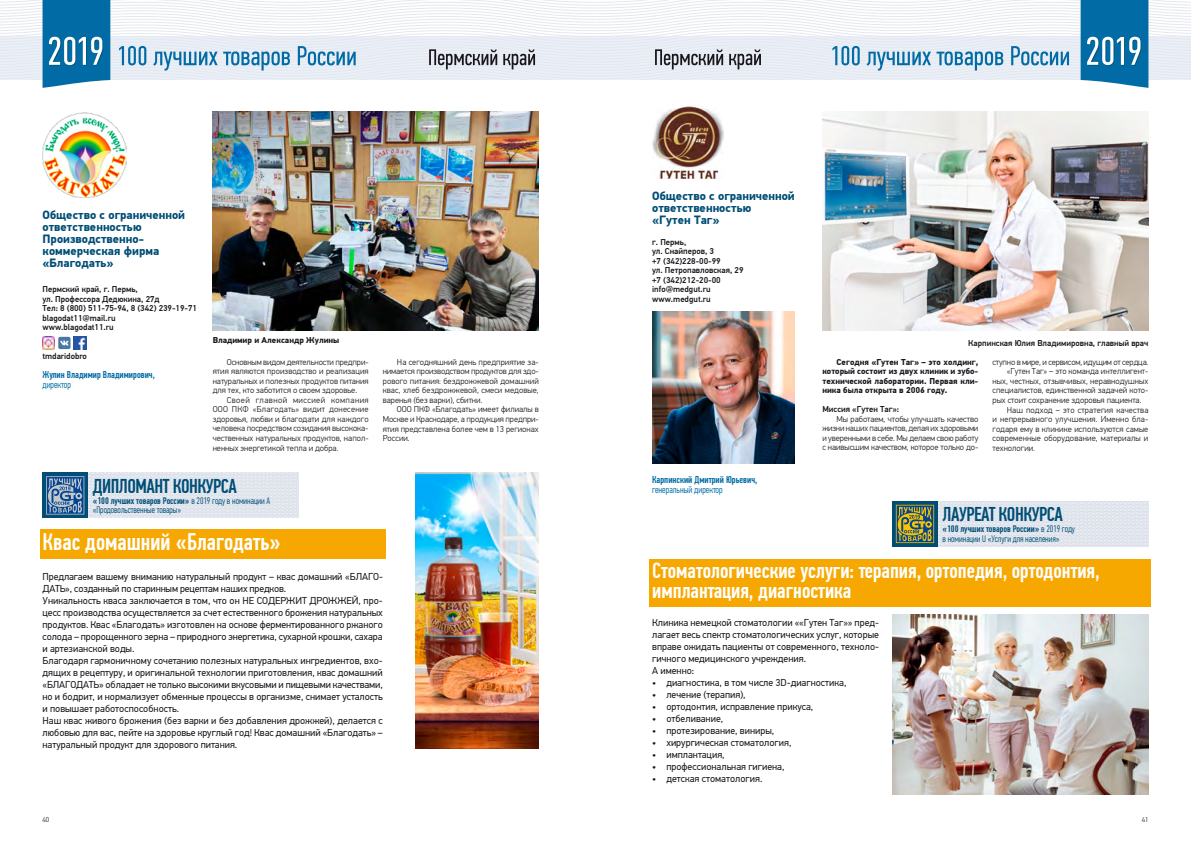
<style>
.page{position:relative;width:1191px;height:842px;background:#fff}
.page>*{position:absolute;margin:0;border:0;box-sizing:border-box;transform-origin:0 0}
.t1{font:500 24px "PF Din Text Comp Pro";color:#fff}
.t2{font:500 22px/20px "PF Din Text Comp Pro";color:#fff}
.t3{font:500 20px "PF Din Text Comp Pro";letter-spacing:-.025em;color:#004e76}
.t4{font:700 12px/12px "PF Din Text Pro";color:#004e76}
.t5{font:10px/12px "PF Din Text Pro";color:#1a171c}
.t6{font:500 10px "PF Din Text Comp Pro";color:#006ba5}
.t7{font:300 10px "PF Din Text Comp Pro";color:#006ba5}
.t8{font:300 9.5px/9.5px "PF Din Text Comp Pro";letter-spacing:-.005em;color:#004e76}
.t9{font:300 8.5px/9.5px "PF Din Text Pro";color:#1a171c;text-align:justify}
.t10{font:500 8.5px/9.5px "PF Din Text Pro";color:#1a171c}
.t11{font:700 8.5px/9.5px "PF Din Text Pro";color:#1a171c;text-align:justify}
.t12{font:300 8.5px "PF Din Text Pro";letter-spacing:-.02em;color:#1a171c}
.t13{font:300 7px "PF Din Text Pro";color:#1a171c}
.s1{font-weight:500}
</style>
<div class="page">
<svg style="left:0;top:0;width:1191px;height:88px"></svg>
<img style="left:213px;top:112px;width:326px;height:218px">
<div style="left:40px;top:529px;width:346px;height:29px;background:#f7a800"></div>
<img style="left:415px;top:473px;width:124px;height:275px">
<img style="left:43px;top:112px;width:84px;height:85px">
<svg style="left:43px;top:337px;width:43px;height:12px"></svg>
<img style="left:822px;top:112px;width:326px;height:218px">
<div style="left:649px;top:559px;width:502px;height:47px;background:#f7a800"></div>
<svg style="left:892px;top:501px;width:256px;height:46px;background:#c7d0d2"></svg>
<img style="left:652px;top:311px;width:142px;height:152px">
<img style="left:892px;top:614px;width:256px;height:181px">
<img style="left:652px;top:106px;width:71px;height:72px">
<svg style="left:43px;top:473px;width:255px;height:45px;background:#c5d1de"></svg>
<p class="t4" style="left:43px;top:209px;width:144px">Общество с ограниченной ответственностью<br>Производственно&shy;коммерческая фирма «Благодать»</p>
<p class="t10" style="left:43px;top:285px;width:156px">Пермский край, г. Пермь,<br>ул. Профессора Дедюкина, 27д<br>Тел: 8 (800) 511-75-94, 8 (342) 239-19-71 blagodat11@mail.ru<br>www.blagodat11.ru</p>
<p class="t10" style="left:43px;top:351px;width:46px">tmdaridobro</p>
<p class="t6" style="left:43px;top:369px;width:114px">Жулин Владимир Владимирович,</p>
<p class="t7" style="left:43px;top:379px;width:30px">директор</p>
<p class="t11" style="left:213px;top:335px;width:128px">Владимир и Александр Жулины</p>
<p class="t9" style="left:213px;top:357px;width:157px;text-indent:14px">Основным видом деятельности предпри&shy;ятия являются производство и реализация натуральных и полезных продуктов питания для тех, кто заботится о своем здоровье.</p>
<p class="t9" style="left:213px;top:395px;width:157px;text-indent:14px">Своей главной миссией компания ООО ПКФ «Благодать» видит донесение здоровья, любви и благодати для каждого человека посредством созидания высокока&shy;чественных натуральных продуктов, напол&shy;ненных энергетикой тепла и добра.</p>
<h3 class="t3" style="left:93px;top:474px;width:146px">ДИПЛОМАНТ КОНКУРСА</h3>
<p class="t8" style="left:93px;top:496px;width:179px"><span class="s1">«100 лучших товаров России»</span> в 2019 году в номинации А «Продовольственные товары»</p>
<h1 class="t1" style="left:43px;top:527px;width:240px">Квас домашний «Благодать»</h1>
<p class="t9" style="left:383px;top:357px;width:157px;text-indent:14px">На сегодняшний день предприятие за&shy;нимается производством продуктов для здо&shy;рового питания: бездрожжевой домашний квас, хлеб бездрожжевой, смеси медовые, варенья (без варки), сбитни.</p>
<p class="t9" style="left:383px;top:405px;width:157px;text-indent:14px">ООО ПКФ «Благодать» имеет филиалы в Москве и Краснодаре, а продукция предпри&shy;ятия представлена более чем в 13 регионах России.</p>
<p class="t5" style="left:43px;top:570px;width:342px">Предлагаем вашему вниманию натуральный продукт – квас домашний «БЛАГО-ДАТЬ», созданный по старинным рецептам наших предков.<br>Уникальность кваса заключается в том, что он НЕ СОДЕРЖИТ ДРОЖЖЕЙ, про&shy;цесс производства осуществляется за счет естественного брожения натуральных продуктов. Квас «Благодать» изготовлен на основе ферментированного ржаного солода – пророщенного зерна – природного энергетика, сухарной крошки, сахара и артезианской воды.<br>Благодаря гармоничному сочетанию полезных натуральных ингредиентов, вхо&shy;дящих в рецептуру, и оригинальной технологии приготовления, квас домашний «БЛАГОДАТЬ» обладает не только высокими вкусовыми и пищевыми качествами, но и бодрит, и нормализует обменные процессы в организме, снимает усталость и повышает работоспособность.<br>Наш квас живого брожения (без варки и без добавления дрожжей), делается с любовью для вас, пейте на здоровье круглый год! Квас домашний «Благодать» – натуральный продукт для здорового питания.</p>
<p class="t4" style="left:652px;top:190px;width:144px">Общество с ограниченной ответственностью<br>«Гутен Таг»</p>
<p class="t10" style="left:652px;top:237px;width:93px">г. Пермь,<br>ул. Снайперов, 3<br>+7 (342)228-00-99<br>ул. Петропавловская, 29 +7 (342)212-20-00 info@medgut.ru www.medgut.ru</p>
<p class="t6" style="left:652px;top:473px;width:107px">Карпинский Дмитрий Юрьевич,</p>
<p class="t7" style="left:652px;top:483px;width:72px">генеральный директор</p>
<p class="t10" style="left:968px;top:338px;width:182px">Карпинская Юлия Владимировна, главный врач</p>
<p class="t11" style="left:822px;top:357px;width:157px;text-indent:14px">Сегодня «Гутен Таг» – это холдинг, который состоит из двух клиник и зубо&shy;технической лаборатории. Первая кли&shy;ника была открыта в 2006 году.</p>
<p class="t10" style="left:822px;top:405px;width:78px">Миссия «Гутен Таг»:</p>
<p class="t9" style="left:822px;top:414px;width:157px;text-indent:14px">Мы работаем, чтобы улучшать качество жизни наших пациентов, делая их здоровыми и уверенными в себе. Мы делаем свою работу с наивысшим качеством, которое только до-</p>
<p class="t12" style="left:992px;top:357px;width:157px">ступно в мире, и сервисом, идущим от сердца.</p>
<p class="t9" style="left:1006px;top:367px;width:143px">«Гутен Таг» – это команда интеллигент-</p>
<p class="t9" style="left:992px;top:376px;width:157px">ных, честных, отзывчивых, неравнодушных</p>
<p class="t9" style="left:992px;top:386px;width:157px">специалистов, единственной задачей кото-</p>
<p class="t9" style="left:992px;top:395px;width:150px">рых стоит сохранение здоровья пациента.</p>
<p class="t9" style="left:1006px;top:405px;width:143px">Наш подход – это стратегия качества</p>
<p class="t9" style="left:992px;top:414px;width:157px">и непрерывного улучшения. Именно бла-</p>
<p class="t9" style="left:992px;top:424px;width:157px">годаря ему в клинике используются самые</p>
<p class="t9" style="left:992px;top:433px;width:157px">современные оборудование, материалы и</p>
<p class="t9" style="left:992px;top:443px;width:44px">технологии.</p>
<h3 class="t3" style="left:942px;top:503px;width:122px">ЛАУРЕАТ КОНКУРСА</h3>
<p class="t8" style="left:942px;top:524px;width:134px"><span class="s1">«100 лучших товаров России»</span> в 2019 году в номинации U «Услуги для населения»</p>
<h2 class="t2" style="left:652px;top:561px;width:449px">Стоматологические услуги: терапия, ортопедия, ортодонтия, имплантация, диагностика</h2>
<p class="t5" style="left:652px;top:617px;width:228px">Клиника немецкой стоматологии ««Гутен Таг»» пред&shy;лагает весь спектр стоматологических услуг, которые вправе ожидать пациенты от современного, техноло&shy;гичного медицинского учреждения.<br>А именно:</p>
<p class="t5" style="left:652px;top:677px;width:196px">• диагностика, в том числе 3D-диагностика,</p>
<p class="t5" style="left:652px;top:689px;width:95px">• лечение (терапия),</p>
<p class="t5" style="left:652px;top:701px;width:163px">• ортодонтия, исправление прикуса,</p>
<p class="t5" style="left:652px;top:713px;width:73px">• отбеливание,</p>
<p class="t5" style="left:652px;top:725px;width:124px">• протезирование, виниры,</p>
<p class="t5" style="left:652px;top:737px;width:141px">• хирургическая стоматология,</p>
<p class="t5" style="left:652px;top:749px;width:74px">• имплантация,</p>
<p class="t5" style="left:652px;top:761px;width:134px">• профессиональная гигиена,</p>
<p class="t5" style="left:652px;top:773px;width:112px">• детская стоматология.</p>
<p class="t13" style="left:43px;top:816px;width:8px">40</p>
<p class="t13" style="left:1141px;top:816px;width:8px">41</p>
</div>
